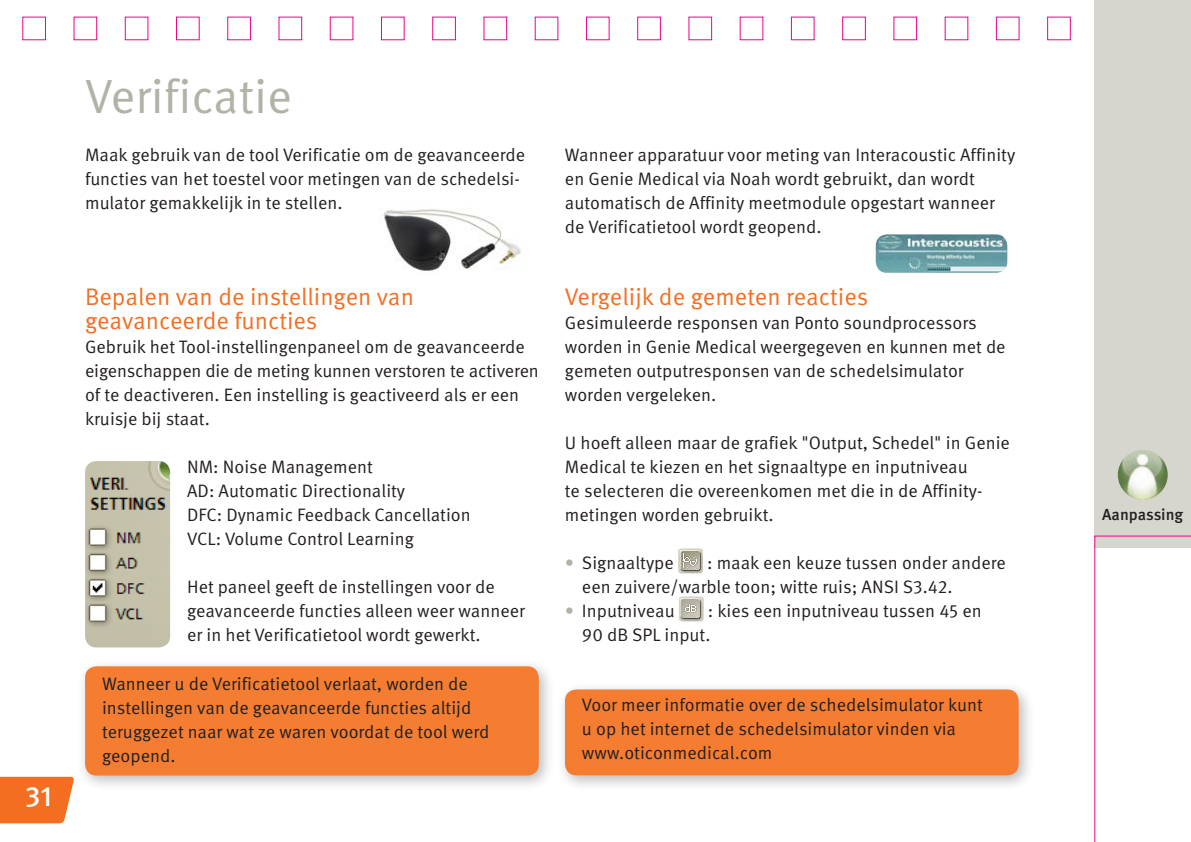
<style>
.page{position:relative;width:1191px;height:842px;background:#fff}
.page>*{position:absolute;margin:0;border:0;box-sizing:border-box;transform-origin:0 0}
.t1{font:48px "Meta Pro OM";color:#b2b2a7}
.t2{font:500 28px "Meta Pro OM";color:#fff}
.t3{font:24px/24px "Meta Pro OM";color:#f36e21}
.t4{font:18px/24px "Meta Pro OM";color:#231f20}
.t5{font:500 16px "Meta Pro OM";letter-spacing:-.005em;color:#231f20}
.s1{color:#b2b2a7}
</style>
<div class="page">
<div style="left:432px;top:17px;width:23px;height:23px;border:1px solid #ed028c"></div>
<div style="left:637px;top:17px;width:23px;height:23px;border:1px solid #ed028c"></div>
<div style="left:1094px;top:0;width:97px;height:548px;background:#d6d6cf"></div>
<svg style="left:0;top:777px;width:74px;height:46px;background:#f37730"></svg>
<img style="left:1117px;top:450px;width:50px;height:50px;border-radius:25px">
<div style="left:77px;top:658px;width:478px;height:133px;background:#231f20;opacity:.3"></div>
<div style="left:85px;top:666px;width:454px;height:109px;background:#f47d32;border-radius:11px"></div>
<div style="left:557px;top:681px;width:478px;height:111px;background:#231f20;opacity:.3"></div>
<div style="left:565px;top:689px;width:453px;height:86px;background:#f47d32;border-radius:11px"></div>
<img style="left:383px;top:209px;width:138px;height:62px">
<img style="left:875px;top:234px;width:132px;height:39px">
<img style="left:85px;top:461px;width:85px;height:186px">
<img style="left:678px;top:548px;width:25px;height:25px">
<img style="left:679px;top:597px;width:25px;height:24px">
<svg style="left:1094px;top:535px;width:97px;height:307px"></svg>
<h2 class="t2" style="left:25px;top:779px;width:28px">31</h2>
<h1 class="t1" style="left:85px;top:68px;width:208px">Verificatie</h1>
<p class="t4" style="left:85px;top:143px;width:442px">Maak gebruik van de tool Verificatie om de geavanceerde functies van het toestel voor metingen van de schedelsi&shy;mulator gemakkelijk in te stellen.</p>
<h3 class="t3" style="left:85px;top:285px;width:330px">Bepalen van de instellingen van geavanceerde functies</h3>
<p class="t4" style="left:85px;top:335px;width:455px">Gebruik het Tool-instellingenpaneel om de geavanceerde eigenschappen die de meting kunnen verstoren te activeren of te deactiveren. Een instelling is geactiveerd als er een kruisje bij staat.</p>
<p class="t4" style="left:187px;top:455px;width:285px">NM: Noise Management<br>AD: Automatic Directionality<br>DFC: Dynamic Feedback Cancellation<br>VCL: Volume Control Learning</p>
<p class="t4" style="left:187px;top:575px;width:339px">Het paneel geeft de instellingen voor de geavanceerde functies alleen weer wanneer er in het Verificatietool wordt gewerkt.</p>
<p class="t4" style="left:102px;top:672px;width:389px">Wanneer u de Verificatietool verlaat, worden de instellingen van de geavanceerde functies altijd teruggezet naar wat ze waren voordat de tool werd geopend.</p>
<p class="t4" style="left:565px;top:143px;width:452px">Wanneer apparatuur voor meting van Interacoustic Affinity en Genie Medical via Noah wordt gebruikt, dan wordt automatisch de Affinity meetmodule opgestart wanneer de Verificatietool wordt geopend.</p>
<h3 class="t3" style="left:565px;top:285px;width:305px">Vergelijk de gemeten reacties</h3>
<p class="t4" style="left:565px;top:311px;width:442px">Gesimuleerde responsen van Ponto soundprocessors worden in Genie Medical weergegeven en kunnen met de gemeten outputresponsen van de schedelsimulator worden vergeleken.</p>
<p class="t4" style="left:565px;top:431px;width:446px">U hoeft alleen maar de grafiek "Output, Schedel" in Genie Medical te kiezen en het signaaltype en inputniveau<br>te selecteren die overeenkomen met die in de Affinity&shy;metingen worden gebruikt.</p>
<p class="t4" style="left:565px;top:551px;width:110px"><span class="s1">•</span> Signaaltype</p>
<p class="t4" style="left:582px;top:551px;width:425px;text-indent:125px">: maak een keuze tussen onder andere een zuivere/warble toon; witte ruis; ANSI S3.42.</p>
<p class="t4" style="left:565px;top:599px;width:111px"><span class="s1">•</span> Inputniveau</p>
<p class="t4" style="left:582px;top:599px;width:401px;text-indent:126px">: kies een inputniveau tussen 45 en<br>90 dB SPL input.</p>
<p class="t4" style="left:582px;top:693px;width:402px">Voor meer informatie over de schedelsimulator kunt u op het internet de schedelsimulator vinden via www.oticonmedical.com</p>
<p class="t5" style="left:1102px;top:505px;width:83px">Aanpassing</p>
</div>
